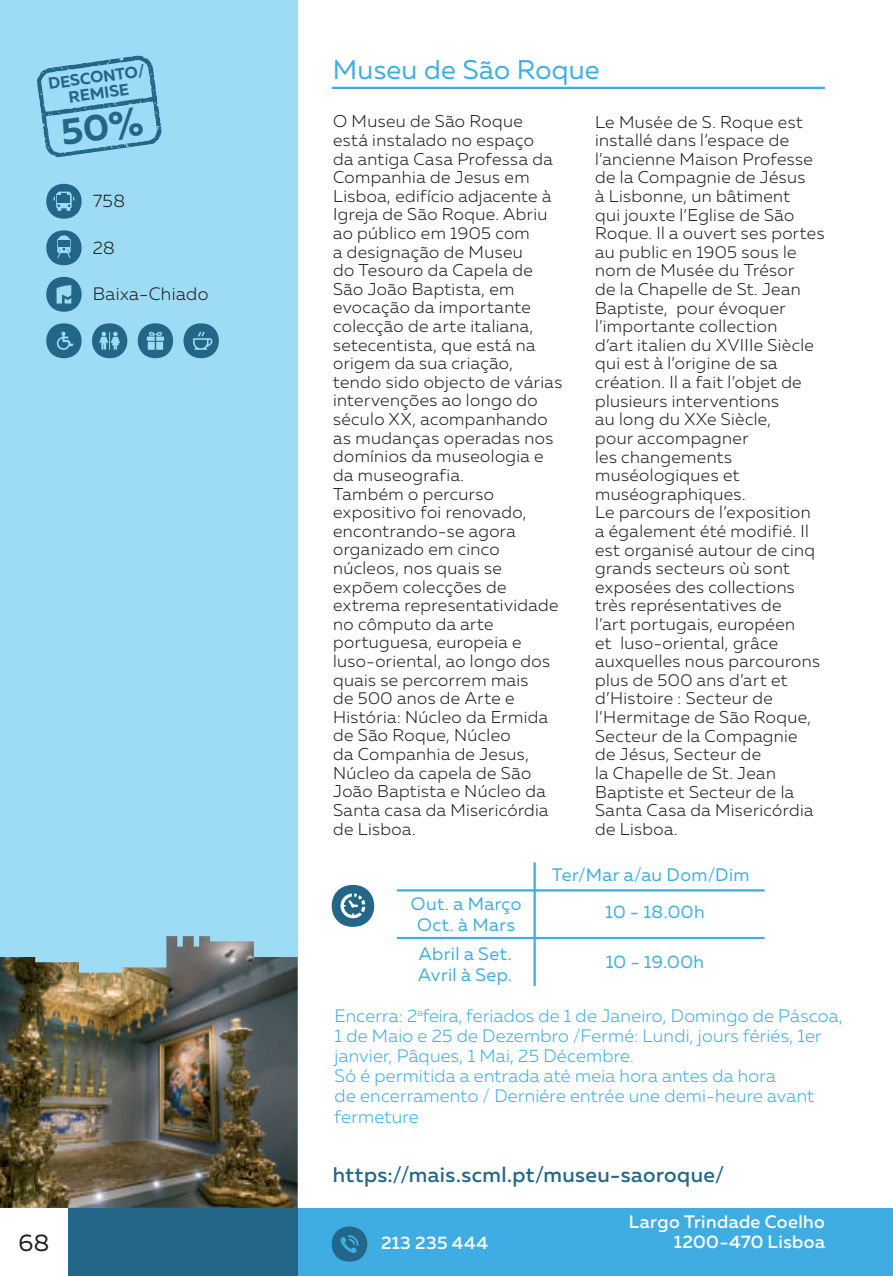
<style>
.page{position:relative;width:893px;height:1276px;background:#fff}
.page>*{position:absolute;margin:0;border:0;box-sizing:border-box;transform-origin:0 0}
.t1{font:27px "Muller";letter-spacing:.01em;color:#40ade2}
.t2{font:24px "Muller";color:#231f20}
.t3{font:500 21px "Muller";letter-spacing:.02em;color:#226788}
.t4{font:300 18px/20.1px "Muller";letter-spacing:.015em;color:#40ade2}
.t5{font:18px/21px "Muller";letter-spacing:.025em;color:#40ade2;text-align:center}
.t6{font:500 18px/20.1px "Muller";letter-spacing:.025em;color:#fff;text-align:right}
.t7{font:300 18px "Muller";letter-spacing:.02em;color:#231f20}
.t8{font:300 17.1px/18.6px "Muller";letter-spacing:.025em;color:#231f20}
.t9{font:700 16.2px/16.2px "Muller";color:#226788;text-align:center}
</style>
<div class="page">
<div style="left:0;top:0;width:298px;height:1276px;background:#9ddcf4"></div>
<div style="left:298px;top:1208px;width:595px;height:68px;background:#40ade2"></div>
<div style="left:68px;top:1208px;width:230px;height:68px;background:#226788"></div>
<hr style="left:332px;top:87px;width:493px;height:2px;background:#40ade2">
<div style="left:0;top:1208px;width:68px;height:68px;background:#fff"></div>
<img style="left:0;top:936px;width:298px;height:272px">
<svg style="left:332px;top:1226px;width:35px;height:35px"></svg>
<svg style="left:332px;top:885px;width:42px;height:42px"></svg>
<svg style="left:46px;top:184px;width:36px;height:35px"></svg>
<div style="left:57px;top:195px;width:13px;height:8px;background:#226788"></div>
<svg style="left:46px;top:230px;width:36px;height:35px"></svg>
<svg style="left:46px;top:277px;width:36px;height:35px"></svg>
<svg style="left:92px;top:323px;width:35px;height:35px"></svg>
<svg style="left:138px;top:323px;width:35px;height:35px"></svg>
<svg style="left:184px;top:323px;width:35px;height:35px"></svg>
<svg style="left:46px;top:323px;width:36px;height:35px"></svg>
<hr style="left:397px;top:889px;width:368px;height:2px;background:#40ade2">
<hr style="left:397px;top:937px;width:368px;height:2px;background:#40ade2">
<hr style="left:533px;top:862px;width:3px;height:124px;background:#40ade2">
<svg style="left:37px;top:56px;width:124px;height:101px"></svg>
<p class="t9" style="left:47px;top:76px;width:99px;rotate:-8deg">DESCONTO/<br>REMISE</p>
<p class="t7" style="left:93px;top:190px;width:34px">758</p>
<p class="t7" style="left:93px;top:237px;width:23px">28</p>
<p class="t7" style="left:93px;top:283px;width:117px">Baixa-Chiado</p>
<h1 class="t1" style="left:333px;top:53px;width:268px">Museu de São Roque</h1>
<p class="t8" style="left:333px;top:112px;width:231px">O Museu de São Roque<br>está instalado no espaço<br>da antiga Casa Professa da<br>Companhia de Jesus em<br>Lisboa, edifício adjacente à<br>Igreja de São Roque. Abriu ao público em 1905 com<br>a designação de Museu<br>do Tesouro da Capela de<br>São João Baptista, em evocação da importante colecção de arte italiana, setecentista, que está na origem da sua criação, tendo sido objecto de várias intervenções ao longo do século XX, acompanhando as mudanças operadas nos domínios da museologia e da museografia.<br>Também o percurso expositivo foi renovado, encontrando-se agora organizado em cinco núcleos, nos quais se expõem colecções de extrema representatividade no cômputo da arte portuguesa, europeia e luso-oriental, ao longo dos quais se percorrem mais<br>de 500 anos de Arte e<br>História: Núcleo da Ermida de São Roque, Núcleo<br>da Companhia de Jesus,<br>Núcleo da capela de São<br>João Baptista e Núcleo da<br>Santa casa da Misericórdia de Lisboa.</p>
<p class="t8" style="left:595px;top:112px;width:231px">Le Musée de S. Roque est installé dans l’espace de l’ancienne Maison Professe de la Compagnie de Jésus<br>à Lisbonne, un bâtiment<br>qui jouxte l’Eglise de São<br>Roque. Il a ouvert ses portes au public en 1905 sous le nom de Musée du Trésor<br>de la Chapelle de St. Jean<br>Baptiste, pour évoquer l’importante collection<br>d’art italien du XVIIIe Siècle qui est à l’origine de sa création. Il a fait l’objet de plusieurs interventions<br>au long du XXe Siècle,<br>pour accompagner<br>les changements muséologiques et muséographiques.<br>Le parcours de l’exposition<br>a également été modifié. Il est organisé autour de cinq grands secteurs où sont exposées des collections très représentatives de<br>l’art portugais, européen<br>et luso-oriental, grâce auxquelles nous parcourons plus de 500 ans d’art et d’Histoire : Secteur de l’Hermitage de São Roque,<br>Secteur de la Compagnie<br>de Jésus, Secteur de<br>la Chapelle de St. Jean<br>Baptiste et Secteur de la<br>Santa Casa da Misericórdia de Lisboa.</p>
<p class="t5" style="left:411px;top:892px;width:112px">Out. a Março<br>Oct. à Mars</p>
<p class="t5" style="left:418px;top:943px;width:95px;text-align:left">Abril a Set.<br>Avril à Sep.</p>
<p class="t5" style="left:552px;top:864px;width:199px">Ter/Mar a/au Dom/Dim</p>
<p class="t5" style="left:605px;top:901px;width:101px">10 - 18.00h</p>
<p class="t5" style="left:606px;top:950px;width:100px">10 - 19.00h</p>
<p class="t4" style="left:335px;top:1005px;width:510px">Encerra: 2<sup>a</sup>feira, feriados de 1 de Janeiro, Domingo de Páscoa, 1 de Maio e 25 de Dezembro /Fermé: Lundi, jours fériés, 1er janvier, Pâques, 1 Mai, 25 Décembre.<br>Só é permitida a entrada até meia hora antes da hora<br>de encerramento / Derniére entrée une demi-heure avant fermeture</p>
<p class="t3" style="left:333px;top:1161px;width:393px">https://mais.scml.pt/museu-saoroque/</p>
<h2 class="t2" style="left:19px;top:1228px;width:32px">68</h2>
<p class="t6" style="left:381px;top:1232px;width:109px">213 235 444</p>
<p class="t6" style="left:629px;top:1211px;width:198px">Largo Trindade Coelho<br>1200-470 Lisboa</p>
</div>
